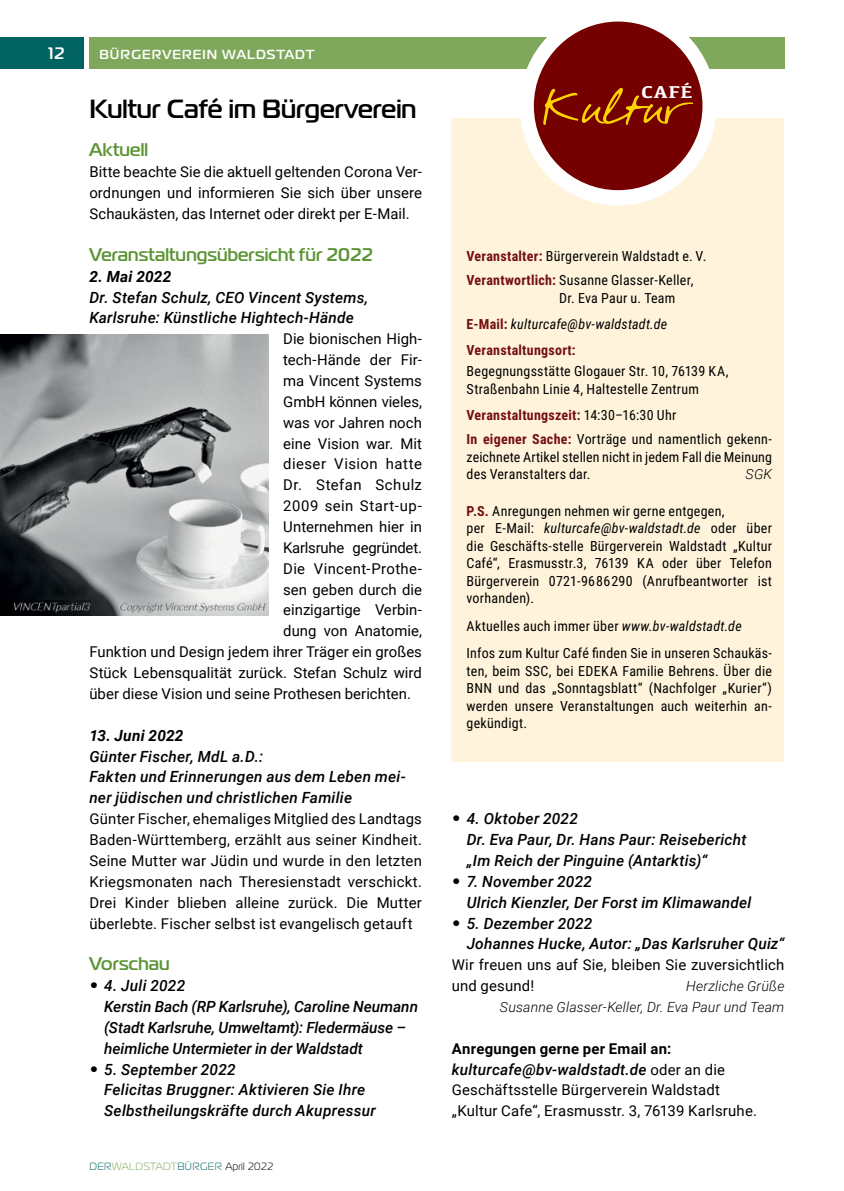
<style>
.page{position:relative;width:844px;height:1191px;background:#fff}
.page>*{position:absolute;margin:0;border:0;box-sizing:border-box;transform-origin:0 0}
.t1{font:64.05px "Darkwoman";color:#ffd400}
.t2{font:700 26.25px "Magistral";letter-spacing:.005em;color:#000}
.t3{font:700 18.38px "Magistral";letter-spacing:.005em;color:#5c9435}
.t4{font:700 17.68px "Kefa";color:#fff;scale:1.09 1}
.t5{font:700 16.62px "Magistral";color:#fff}
.t6{font:italic 500 15.4px/20.8px "Roboto";letter-spacing:.015em;color:#000}
.t7{font:italic 500 15.4px/20.8px "Roboto";letter-spacing:-.005em;color:#000}
.t8{font:italic 700 15.4px "Roboto";letter-spacing:.01em;color:#000}
.t9{font:14.88px/20.8px "Roboto";letter-spacing:.005em;color:#000;text-align:justify}
.t10{font:14.88px "Roboto";letter-spacing:.035em;color:#000}
.t11{font:700 14.88px "Roboto";letter-spacing:.015em;color:#000}
.t12{font:14.88px "Roboto";letter-spacing:-.015em;color:#000}
.t13{font:14.88px "Roboto";letter-spacing:.025em;color:#000}
.t14{font:14.88px "Roboto";letter-spacing:.03em;color:#000}
.t15{font:14px/17.5px "Roboto Condensed";letter-spacing:.015em;color:#000}
.t16{font:italic 14px/26.1px "Roboto Condensed";letter-spacing:.015em;color:#000}
.t17{font:italic 300 14px/20.8px "Roboto";letter-spacing:.01em;color:#000;text-align:right}
.t18{font:700 13.12px "Magistral";letter-spacing:.085em;color:#fff}
.t19{font:10.5px "Magistral";letter-spacing:.035em;color:#006361}
.s1{font-family:"Futura";font-weight:400;font-style:normal}
.s2{color:#80a85c}
.s3{color:#000}
.s4{font-weight:700;color:#741012}
.s5{font-style:normal}
.s6{font-weight:700;font-style:normal;color:#741012}
.s7{font-style:italic}
.s8{font-weight:400;font-style:normal;font-size:14.88px}
</style>
<div class="page">
<div style="left:0;top:37px;width:84px;height:32px;background:#006361"></div>
<div style="left:89px;top:37px;width:695px;height:32px;background:#80a85c"></div>
<div style="left:451px;top:118px;width:333px;height:643px;background:#fff4db"></div>
<div style="left:519px;top:7px;width:197px;height:198px;background:#fff;border-radius:50%"></div>
<div style="left:533px;top:22px;width:169px;height:168px;background:#740000;border-radius:50%"></div>
<img style="left:0;top:335px;width:268px;height:280px">
<div style="left:0;top:600px;width:90px;height:15px;background:#000"></div>
<img style="left:13px;top:600px;width:77px;height:15px">
<p class="t5" style="left:49px;top:43px;width:17px">12</p>
<p class="t18" style="left:99px;top:46px;width:217px">BÜRGERVEREIN WALDSTADT</p>
<h2 class="t2" style="left:89px;top:91px;width:328px">Kultur Café im Bürgerverein</h2>
<p class="t3" style="left:89px;top:138px;width:60px">Aktuell</p>
<p class="t9" style="left:89px;top:161px;width:334px">Bitte beachte Sie die aktuell geltenden Corona Ver&shy;ordnungen und informieren Sie sich über unsere Schaukästen, das Internet oder direkt per E-Mail.</p>
<p class="t3" style="left:89px;top:242px;width:285px">Veranstaltungsübersicht für 2022</p>
<p class="t8" style="left:89px;top:265px;width:83px">2. Mai 2022</p>
<p class="t6" style="left:89px;top:286px;width:280px">Dr. Stefan Schulz, CEO Vincent Systems,<br>Karlsruhe: Künstliche Hightech-Hände</p>
<p class="t9" style="left:283px;top:328px;width:140px">Die bionischen High-</p>
<p class="t9" style="left:283px;top:349px;width:140px">tech-Hände der Fir-</p>
<p class="t9" style="left:283px;top:370px;width:140px">ma Vincent Systems</p>
<p class="t9" style="left:283px;top:390px;width:140px">GmbH können vieles,</p>
<p class="t9" style="left:283px;top:411px;width:140px">was vor Jahren noch</p>
<p class="t9" style="left:283px;top:432px;width:140px">eine Vision war. Mit</p>
<p class="t14" style="left:283px;top:454px;width:140px">dieser Vision hatte</p>
<p class="t10" style="left:283px;top:474px;width:140px">Dr. Stefan Schulz</p>
<p class="t10" style="left:283px;top:495px;width:140px">2009 sein Start-up-</p>
<p class="t9" style="left:283px;top:516px;width:140px">Unternehmen hier in</p>
<p class="t12" style="left:283px;top:537px;width:140px">Karlsruhe gegründet.</p>
<p class="t13" style="left:283px;top:558px;width:140px">Die Vincent-Prothe-</p>
<p class="t9" style="left:283px;top:578px;width:140px">sen geben durch die</p>
<p class="t9" style="left:283px;top:599px;width:140px">einzigartige Verbin-</p>
<p class="t9" style="left:283px;top:620px;width:140px">dung von Anatomie,</p>
<p class="t9" style="left:89px;top:641px;width:334px">Funktion und Design jedem ihrer Träger ein großes</p>
<p class="t9" style="left:89px;top:662px;width:334px">Stück Lebensqualität zurück. Stefan Schulz wird</p>
<p class="t9" style="left:89px;top:682px;width:323px">über diese Vision und seine Prothesen berichten.</p>
<p class="t8" style="left:89px;top:724px;width:96px">13. Juni 2022</p>
<p class="t6" style="left:89px;top:745px;width:318px">Günter Fischer, MdL a.D.:<br>Fakten und Erinnerungen aus dem Leben mei&shy;ner jüdischen und christlichen Familie</p>
<p class="t9" style="left:89px;top:808px;width:334px">Günter Fischer, ehemaliges Mitglied des Landtags Baden-Württemberg, erzählt aus seiner Kindheit.<br>Seine Mutter war Jüdin und wurde in den letzten Kriegsmonaten nach Theresienstadt verschickt.<br>Drei Kinder blieben alleine zurück. Die Mutter überlebte. Fischer selbst ist evangelisch getauft</p>
<p class="t3" style="left:89px;top:952px;width:82px">Vorschau</p>
<p class="t7" style="left:104px;top:974px;width:315px;text-indent:-15px"><span class="s1">•</span> 4. Juli 2022<br>Kerstin Bach (RP Karlsruhe), Caroline Neumann (Stadt Karlsruhe, Umweltamt): Fledermäuse – heimliche Untermieter in der Waldstadt</p>
<p class="t6" style="left:104px;top:1058px;width:273px;text-indent:-15px"><span class="s1">•</span> 5. September 2022<br>Felicitas Bruggner: Aktivieren Sie Ihre<br>Selbstheilungskräfte durch Akupressur</p>
<p class="t19" style="left:89px;top:1160px;width:185px">DER<span class="s2">WALDSTADT</span>BÜRGER <span class="s3">April 2022</span></p>
<p class="t4" style="left:641px;top:80px;width:49px">CAFÉ</p>
<h1 class="t1" style="left:543px;top:64px;width:141px">Kultur</h1>
<p class="t15" style="left:466px;top:243px;width:241px;line-height:24.3px"><span class="s4">Veranstalter:</span> Bürgerverein Waldstadt e. V.<br><span class="s4">Verantwortlich:</span> Susanne Glasser-Keller,</p>
<p class="t16" style="left:466px;top:284px;width:210px;text-indent:92px"><span class="s5">Dr. Eva Paur u. Team<br></span><span class="s6">E-Mail:</span> kulturcafe@bv-waldstadt.de<br><span class="s6">Veranstaltungsort:</span></p>
<p class="t15" style="left:466px;top:362px;width:263px">Begegnungsstätte Glogauer Str. 10, 76139 KA,<br>Straßenbahn Linie 4, Haltestelle Zentrum</p>
<p class="t15" style="left:466px;top:402px;width:307px;line-height:24.3px"><span class="s4">Veranstaltungszeit:</span> 14:30–16:30 Uhr<br><span class="s4">In eigener Sache:</span> Vorträge und namentlich gekenn-</p>
<p class="t15" style="left:466px;top:447px;width:307px">zeichnete Artikel stellen nicht in jedem Fall die Meinung des Veranstalters dar.</p>
<p class="t17" style="left:745px;top:463px;width:28px">SGK</p>
<p class="t15" style="left:466px;top:501px;width:307px"><span class="s4">P.S.</span> Anregungen nehmen wir gerne entgegen,<br>per E-Mail: <span class="s7">kulturcafe@bv-waldstadt.de</span> oder über die Geschäfts-stelle Bürgerverein Waldstadt „Kultur Café“, Erasmusstr.3, 76139 KA oder über Telefon Bürgerverein 0721-9686290 (Anrufbeantworter ist vorhanden).</p>
<p class="t15" style="left:466px;top:611px;width:307px;line-height:27.5px">Aktuelles auch immer über <span class="s7">www.bv-waldstadt.de<br></span>Infos zum Kultur Café finden Sie in unseren Schaukäs-</p>
<p class="t15" style="left:466px;top:661px;width:307px;text-align:justify">ten, beim SSC, bei EDEKA Familie Behrens. Über die BNN und das „Sonntagsblatt“ (Nachfolger „Kurier“) werden unsere Veranstaltungen auch weiterhin an&shy;gekündigt.</p>
<p class="t6" style="left:466px;top:807px;width:281px;text-indent:-15px"><span class="s1">•</span> 4. Oktober 2022<br>Dr. Eva Paur, Dr. Hans Paur: Reisebericht „Im Reich der Pinguine (Antarktis)“</p>
<p class="t6" style="left:466px;top:870px;width:286px;text-indent:-15px"><span class="s1">•</span> 7. November 2022<br>Ulrich Kienzler, Der Forst im Klimawandel</p>
<p class="t6" style="left:466px;top:912px;width:319px;text-indent:-15px"><span class="s1">•</span> 5. Dezember 2022<br>Johannes Hucke, Autor: „Das Karlsruher Quiz“</p>
<p class="t9" style="left:451px;top:954px;width:334px">Wir freuen uns auf Sie, bleiben Sie zuversichtlich und gesund!</p>
<p class="t17" style="left:500px;top:975px;width:286px">Herzliche Grüße<br>Susanne Glasser-Keller, Dr. Eva Paur und Team</p>
<p class="t11" style="left:451px;top:1038px;width:221px">Anregungen gerne per Email an:</p>
<p class="t6" style="left:451px;top:1058px;width:274px">kulturcafe@bv-waldstadt.de <span class="s8">oder an die</span></p>
<p class="t9" style="left:451px;top:1079px;width:307px">Geschäftsstelle Bürgerverein Waldstadt „Kultur Cafe“, Erasmusstr. 3, 76139 Karlsruhe.</p>
</div>
